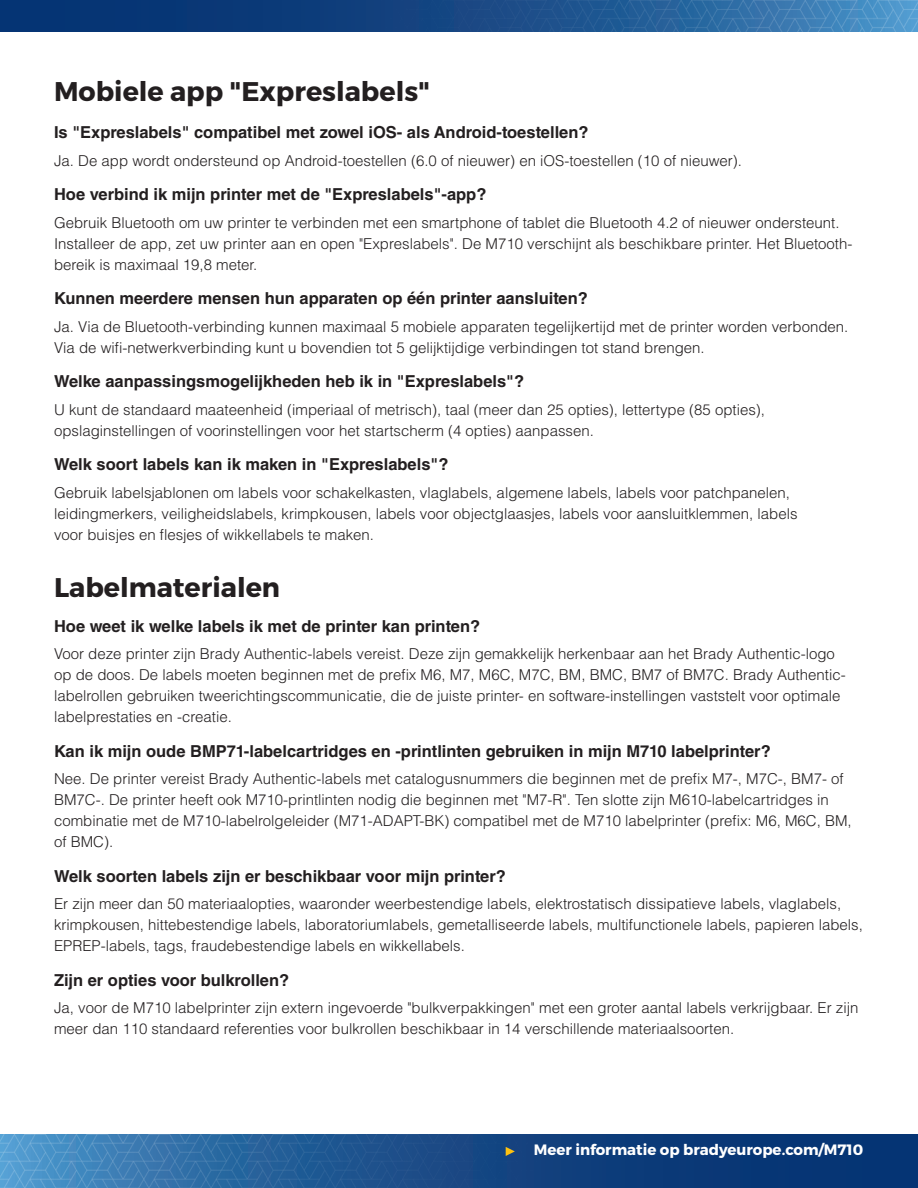
<style>
.page{position:relative;width:918px;height:1188px;background:#fff}
.page>*{position:absolute;margin:0;border:0;box-sizing:border-box;transform-origin:0 0}
.Section_Header{font:700 27px "Montserrat";color:#231f20}
.FAQ_QUESTIONS{font:700 16.5px "Helvetica LT Std";color:#231f20}
.Body_Copy{font:300 15px/21px "Helvetica LT Std";color:#231f20}
.Section_Header-2{font:700 15px "Montserrat";color:#fff}
</style>
<div class="page">
<img style="left:0;top:0;width:918px;height:32px">
<img style="left:0;top:1134px;width:918px;height:54px">
<svg style="left:506px;top:1147px;width:9px;height:9px"></svg>
<p class="Section_Header" style="left:54px;top:75px;width:378px">Mobiele app "Expreslabels"</p>
<p class="FAQ_QUESTIONS" style="left:54px;top:123px;width:536px">Is "Expreslabels" compatibel met zowel iOS- als Android-toestellen?</p>
<p class="Body_Copy" style="left:54px;top:150px;width:690px">Ja. De app wordt ondersteund op Android-toestellen (6.0 of nieuwer) en iOS-toestellen (10 of nieuwer).</p>
<p class="FAQ_QUESTIONS" style="left:54px;top:185px;width:434px">Hoe verbind ik mijn printer met de "Expreslabels"-app?</p>
<p class="Body_Copy" style="left:54px;top:212px;width:800px">Gebruik Bluetooth om uw printer te verbinden met een smartphone of tablet die Bluetooth 4.2 of nieuwer ondersteunt.<br>Installeer de app, zet uw printer aan en open "Expreslabels". De M710 verschijnt als beschikbare printer. Het Bluetooth&shy;bereik is maximaal 19,8 meter.</p>
<p class="FAQ_QUESTIONS" style="left:54px;top:289px;width:535px">Kunnen meerdere mensen hun apparaten op één printer aansluiten?</p>
<p class="Body_Copy" style="left:54px;top:316px;width:796px">Ja. Via de Bluetooth-verbinding kunnen maximaal 5 mobiele apparaten tegelijkertijd met de printer worden verbonden.<br>Via de wifi-netwerkverbinding kunt u bovendien tot 5 gelijktijdige verbindingen tot stand brengen.</p>
<p class="FAQ_QUESTIONS" style="left:54px;top:372px;width:472px">Welke aanpassingsmogelijkheden heb ik in "Expreslabels"?</p>
<p class="Body_Copy" style="left:54px;top:399px;width:713px">U kunt de standaard maateenheid (imperiaal of metrisch), taal (meer dan 25 opties), lettertype (85 opties), opslaginstellingen of voorinstellingen voor het startscherm (4 opties) aanpassen.</p>
<p class="FAQ_QUESTIONS" style="left:54px;top:454px;width:396px">Welk soort labels kan ik maken in "Expreslabels"?</p>
<p class="Body_Copy" style="left:54px;top:482px;width:745px">Gebruik labelsjablonen om labels voor schakelkasten, vlaglabels, algemene labels, labels voor patchpanelen, leidingmerkers, veiligheidslabels, krimpkousen, labels voor objectglaasjes, labels voor aansluitklemmen, labels voor buisjes en flesjes of wikkellabels te maken.</p>
<p class="Section_Header" style="left:54px;top:571px;width:228px">Labelmaterialen</p>
<p class="FAQ_QUESTIONS" style="left:54px;top:616px;width:428px">Hoe weet ik welke labels ik met de printer kan printen?</p>
<p class="Body_Copy" style="left:54px;top:643px;width:793px">Voor deze printer zijn Brady Authentic-labels vereist. Deze zijn gemakkelijk herkenbaar aan het Brady Authentic-logo op de doos. De labels moeten beginnen met de prefix M6, M7, M6C, M7C, BM, BMC, BM7 of BM7C. Brady Authentic&shy;labelrollen gebruiken tweerichtingscommunicatie, die de juiste printer- en software-instellingen vaststelt voor optimale labelprestaties en -creatie.</p>
<p class="FAQ_QUESTIONS" style="left:54px;top:741px;width:718px">Kan ik mijn oude BMP71-labelcartridges en -printlinten gebruiken in mijn M710 labelprinter?</p>
<p class="Body_Copy" style="left:54px;top:768px;width:799px">Nee. De printer vereist Brady Authentic-labels met catalogusnummers die beginnen met de prefix M7-, M7C-, BM7- of BM7C-. De printer heeft ook M710-printlinten nodig die beginnen met "M7-R". Ten slotte zijn M610-labelcartridges in combinatie met de M710-labelrolgeleider (M71-ADAPT-BK) compatibel met de M710 labelprinter (prefix: M6, M6C, BM, of BMC).</p>
<p class="FAQ_QUESTIONS" style="left:54px;top:866px;width:453px">Welk soorten labels zijn er beschikbaar voor mijn printer?</p>
<p class="Body_Copy" style="left:54px;top:893px;width:810px">Er zijn meer dan 50 materiaalopties, waaronder weerbestendige labels, elektrostatisch dissipatieve labels, vlaglabels, krimpkousen, hittebestendige labels, laboratoriumlabels, gemetalliseerde labels, multifunctionele labels, papieren labels,<br>EPREP-labels, tags, fraudebestendige labels en wikkellabels.</p>
<p class="FAQ_QUESTIONS" style="left:54px;top:970px;width:237px">Zijn er opties voor bulkrollen?</p>
<p class="Body_Copy" style="left:54px;top:997px;width:806px">Ja, voor de M710 labelprinter zijn extern ingevoerde "bulkverpakkingen" met een groter aantal labels verkrijgbaar. Er zijn meer dan 110 standaard referenties voor bulkrollen beschikbaar in 14 verschillende materiaalsoorten.</p>
<p class="Section_Header-2" style="left:534px;top:1141px;width:331px">Meer informatie op bradyeurope.com/M710</p>
</div>
